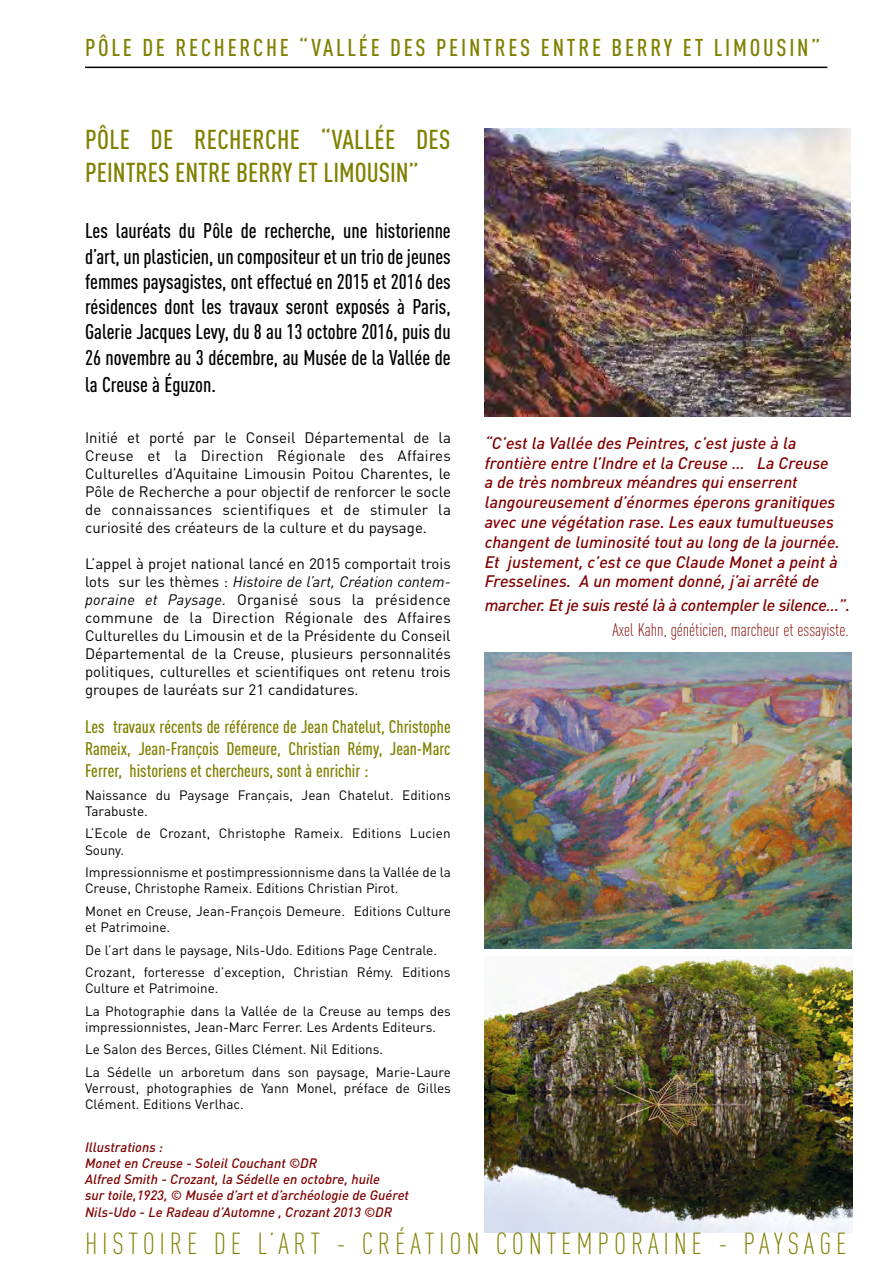
<style>
.page{position:relative;width:893px;height:1263px;background:#fff}
.page>*{position:absolute;margin:0;border:0;box-sizing:border-box;transform-origin:0 0}
.t1{font:300 30px "DIN Cond";letter-spacing:.16em;color:#808000}
.t2{font:500 27px/32.4px "DIN Cond";color:#808000}
.t3{font:500 24px "DIN Cond";letter-spacing:.115em;color:#808000}
.t4{font:500 21px/25.2px "DIN Cond";color:#000;text-align:justify}
.t5{font:500 18px/21.6px "DIN Cond";color:#808000;text-align:justify}
.t6{font:300 18px "DIN Cond";color:#800000}
.t7{font:italic 500 16.5px/19.8px "DIN";color:#800000}
.t8{font:italic 500 16.5px "DIN";letter-spacing:-.02em;color:#800000}
.t9{font:15px/18px "DIN";color:#000;text-align:justify}
.t10{font:13.5px/16.2px "DIN";color:#000}
.t11{font:italic 500 13.5px/16.2px "DIN";color:#800000}
.s1{font-style:italic}
</style>
<div class="page">
<hr style="left:85px;top:67px;width:742px;height:1px;background:#000">
<img style="left:485px;top:653px;width:366px;height:295px">
<img style="left:485px;top:956px;width:367px;height:276px">
<img style="left:485px;top:129px;width:365px;height:287px">
<h3 class="t3" style="left:85px;top:38px;width:737px">PÔLE DE RECHERCHE “VALLÉE DES PEINTRES ENTRE BERRY ET LIMOUSIN”</h3>
<h2 class="t2" style="left:85px;top:126px;width:367px">PÔLE DE RECHERCHE “VALLÉE DES<br>PEINTRES ENTRE BERRY ET LIMOUSIN”</h2>
<p class="t4" style="left:85px;top:220px;width:367px">Les lauréats du Pôle de recherche, une historienne d’art, un plasticien, un compositeur et un trio de jeunes femmes paysagistes, ont effectué en 2015 et 2016 des résidences dont les travaux seront exposés à Paris, Galerie Jacques Levy, du 8 au 13 octobre 2016, puis du 26 novembre au 3 décembre, au Musée de la Vallée de</p>
<h3 class="t4" style="left:85px;top:374px;width:132px">la Creuse à Éguzon.</h3>
<p class="t9" style="left:85px;top:429px;width:367px">Initié et porté par le Conseil Départemental de la Creuse et la Direction Régionale des Affaires Culturelles d’Aquitaine Limousin Poitou Charentes, le Pôle de Recherche a pour objectif de renforcer le socle de connaissances scientifiques et de stimuler la curiosité des créateurs de la culture et du paysage.</p>
<p class="t9" style="left:85px;top:555px;width:367px">L’appel à projet national lancé en 2015 comportait trois lots sur les thèmes : <span class="s1">Histoire de l’art, Création contem&shy;poraine et Paysage.</span> Organisé sous la présidence commune de la Direction Régionale des Affaires Culturelles du Limousin et de la Présidente du Conseil Départemental de la Creuse, plusieurs personnalités politiques, culturelles et scientifiques ont retenu trois groupes de lauréats sur 21 candidatures.</p>
<h3 class="t5" style="left:85px;top:718px;width:367px">Les travaux récents de référence de Jean Chatelut, Christophe Rameix, Jean-François Demeure, Christian Rémy, Jean-Marc Ferrer, historiens et chercheurs, sont à enrichir :</h3>
<p class="t10" style="left:85px;top:787px;width:367px">Naissance du Paysage Français, Jean Chatelut. Editions<br>Tarabuste.</p>
<p class="t10" style="left:85px;top:826px;width:367px">L’Ecole de Crozant, Christophe Rameix. Editions Lucien<br>Souny.</p>
<p class="t10" style="left:85px;top:864px;width:367px">Impressionnisme et postimpressionnisme dans la Vallée de la<br>Creuse, Christophe Rameix. Editions Christian Pirot.</p>
<p class="t10" style="left:85px;top:903px;width:367px">Monet en Creuse, Jean-François Demeure. Editions Culture et Patrimoine.</p>
<p class="t10" style="left:85px;top:938px;width:367px;line-height:22.5px">De l’art dans le paysage, Nils-Udo. Editions Page Centrale.<br>Crozant, forteresse d’exception, Christian Rémy. Editions</p>
<p class="t10" style="left:85px;top:977px;width:367px;line-height:22.5px">Culture et Patrimoine.<br>La Photographie dans la Vallée de la Creuse au temps des</p>
<p class="t10" style="left:85px;top:1016px;width:367px;line-height:22.5px">impressionnistes, Jean-Marc Ferrer. Les Ardents Editeurs.<br>Le Salon des Berces, Gilles Clément. Nil Editions.<br>La Sédelle un arboretum dans son paysage, Marie-Laure</p>
<p class="t10" style="left:85px;top:1080px;width:367px">Verroust, photographies de Yann Monel, préface de Gilles<br>Clément. Editions Verlhac.</p>
<p class="t7" style="left:485px;top:435px;width:357px">“C’est la Vallée des Peintres, c’est juste à la frontière entre l’Indre et la Creuse … La Creuse a de très nombreux méandres qui enserrent langoureusement d’énormes éperons granitiques avec une végétation rase. Les eaux tumultueuses changent de luminosité tout au long de la journée.<br>Et justement, c’est ce que Claude Monet a peint à Fresselines. A un moment donné, j’ai arrêté de</p>
<p class="t8" style="left:485px;top:599px;width:367px">marcher. Et je suis resté là à contempler le silence…”.</p>
<h3 class="t6" style="left:612px;top:623px;width:238px">Axel Kahn, généticien, marcheur et essayiste.</h3>
<p class="t11" style="left:85px;top:1140px;width:325px">Illustrations :<br>Monet en Creuse - Soleil Couchant ©DR<br>Alfred Smith - Crozant, la Sédelle en octobre, huile<br>sur toile,1923, © Musée d’art et d’archéologie de Guéret Nils-Udo - Le Radeau d’Automne , Crozant 2013 ©DR</p>
<h1 class="t1" style="left:85px;top:1233px;width:763px">HISTOIRE DE L’ART - CRÉATION CONTEMPORAINE - PAYSAGE</h1>
</div>
